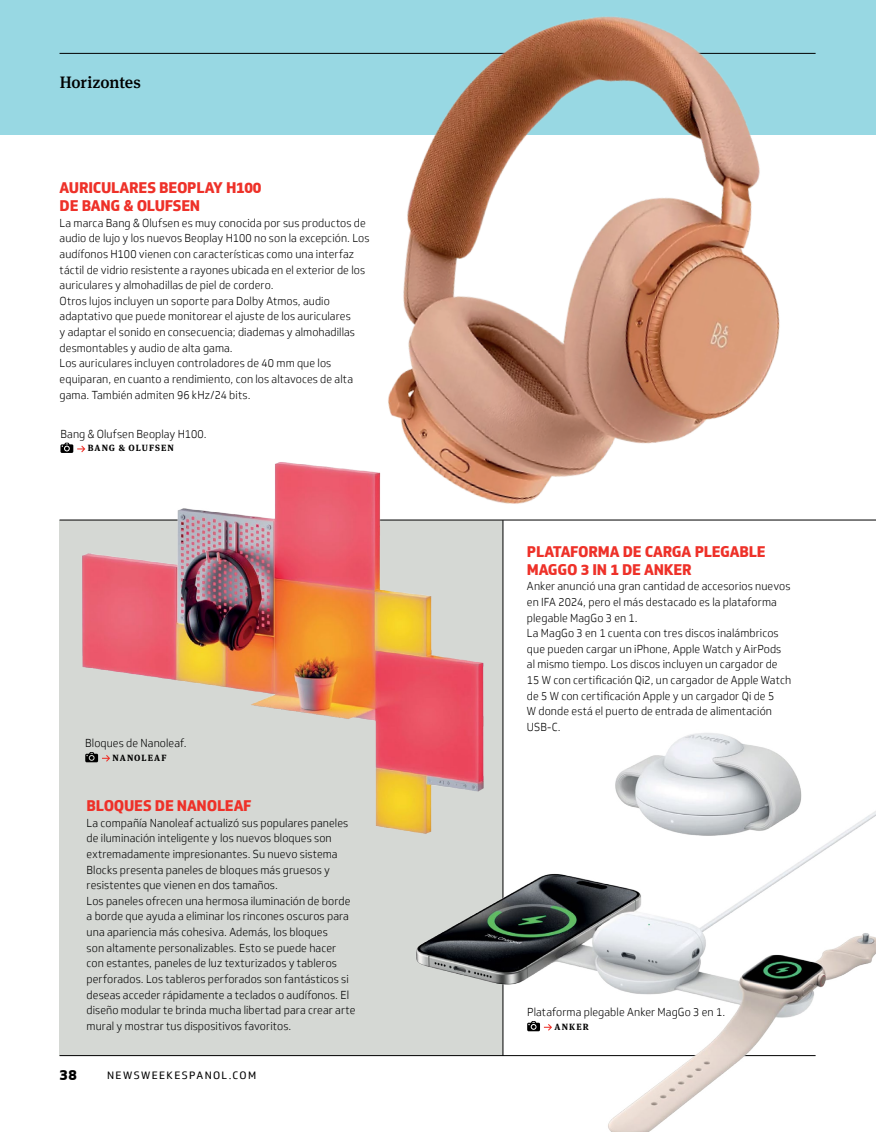
<style>
.page{position:relative;width:876px;height:1132px;background:#fff}
.page>*{position:absolute;margin:0;border:0;box-sizing:border-box;transform-origin:0 0}
.t1{font:500 16.5px "Meta Serif Pro";letter-spacing:-.01em;color:#000}
.t2{font:800 15px/18.1px "Soleto";letter-spacing:-.02em;color:#ee3129}
.t3{font:800 14.4px "Soleto";color:#000}
.t4{font:300 11.25px/15.6px "Soleto";letter-spacing:.005em;color:#000;scale:.95 1}
.t5{font:10.35px "Soleto";letter-spacing:.125em;color:#000}
.t6{font:700 9px "Meta Serif Pro";letter-spacing:.115em;color:#000}
</style>
<div class="page">
<div style="left:0;top:0;width:876px;height:134px;background:#98d8e3"></div>
<div style="left:60px;top:520px;width:443px;height:535px;background:#d5d8d4"></div>
<hr style="left:503px;top:520px;width:1px;height:535px;background:#000">
<hr style="left:60px;top:1054px;width:756px;height:1px;background:#000">
<hr style="left:60px;top:53px;width:756px;height:1px;background:#000">
<img style="left:295px;top:16px;width:581px;height:552px">
<img style="left:59px;top:397px;width:442px;height:513px">
<svg style="left:60px;top:442px;width:25px;height:11px"></svg>
<svg style="left:85px;top:751px;width:25px;height:11px"></svg>
<img style="left:413px;top:688px;width:463px;height:443px">
<h1 class="t1" style="left:60px;top:69px;width:83px">Horizontes</h1>
<h2 class="t2" style="left:60px;top:178px;width:203px">AURICULARES BEOPLAY H100<br>DE BANG &amp; OLUFSEN</h2>
<p class="t4" style="left:60px;top:215px;width:328px">La marca Bang &amp; Olufsen es muy conocida por sus productos de audio de lujo y los nuevos Beoplay H100 no son la excepción. Los audífonos H100 vienen con características como una interfaz táctil de vidrio resistente a rayones ubicada en el exterior de los auriculares y almohadillas de piel de cordero.<br>Otros lujos incluyen un soporte para Dolby Atmos, audio adaptativo que puede monitorear el ajuste de los auriculares<br>y adaptar el sonido en consecuencia; diademas y almohadillas desmontables y audio de alta gama.<br>Los auriculares incluyen controladores de 40 mm que los equiparan, en cuanto a rendimiento, con los altavoces de alta gama. También admiten 96 kHz/24 bits.</p>
<p class="t4" style="left:60px;top:426px;width:155px">Bang &amp; Olufsen Beoplay H100.</p>
<p class="t6" style="left:88px;top:441px;width:88px">BANG &amp; OLUFSEN</p>
<p class="t4" style="left:85px;top:735px;width:108px">Bloques de Nanoleaf.</p>
<p class="t6" style="left:113px;top:750px;width:56px">NANOLEAF</p>
<h2 class="t2" style="left:87px;top:796px;width:167px">BLOQUES DE NANOLEAF</h2>
<p class="t4" style="left:87px;top:814px;width:285px">La compañía Nanoleaf actualizó sus populares paneles de iluminación inteligente y los nuevos bloques son extremadamente impresionantes. Su nuevo sistema Blocks presenta paneles de bloques más gruesos y resistentes que vienen en dos tamaños.<br>Los paneles ofrecen una hermosa iluminación de borde a borde que ayuda a eliminar los rincones oscuros para una apariencia más cohesiva. Además, los bloques<br>son altamente personalizables. Esto se puede hacer con estantes, paneles de luz texturizados y tableros perforados. Los tableros perforados son fantásticos si deseas acceder rápidamente a teclados o audífonos. El diseño modular te brinda mucha libertad para crear arte mural y mostrar tus dispositivos favoritos.</p>
<p class="t3" style="left:60px;top:1064px;width:19px">38</p>
<p class="t5" style="left:107px;top:1068px;width:151px">NEWSWEEKESPANOL.COM</p>
<h2 class="t2" style="left:527px;top:542px;width:240px">PLATAFORMA DE CARGA PLEGABLE<br>MAGGO 3 IN 1 DE ANKER</h2>
<p class="t4" style="left:527px;top:578px;width:280px">Anker anunció una gran cantidad de accesorios nuevos en IFA 2024, pero el más destacado es la plataforma plegable MagGo 3 en 1.<br>La MagGo 3 en 1 cuenta con tres discos inalámbricos que pueden cargar un iPhone, Apple Watch y AirPods al mismo tiempo. Los discos incluyen un cargador de 15 W con certificación Qi2, un cargador de Apple Watch de 5 W con certificación Apple y un cargador Qi de 5<br>W donde está el puerto de entrada de alimentación USB-C.</p>
<p class="t4" style="left:527px;top:1004px;width:210px">Plataforma plegable Anker MagGo 3 en 1.</p>
<p class="t6" style="left:554px;top:1019px;width:36px">ANKER</p>
</div>
